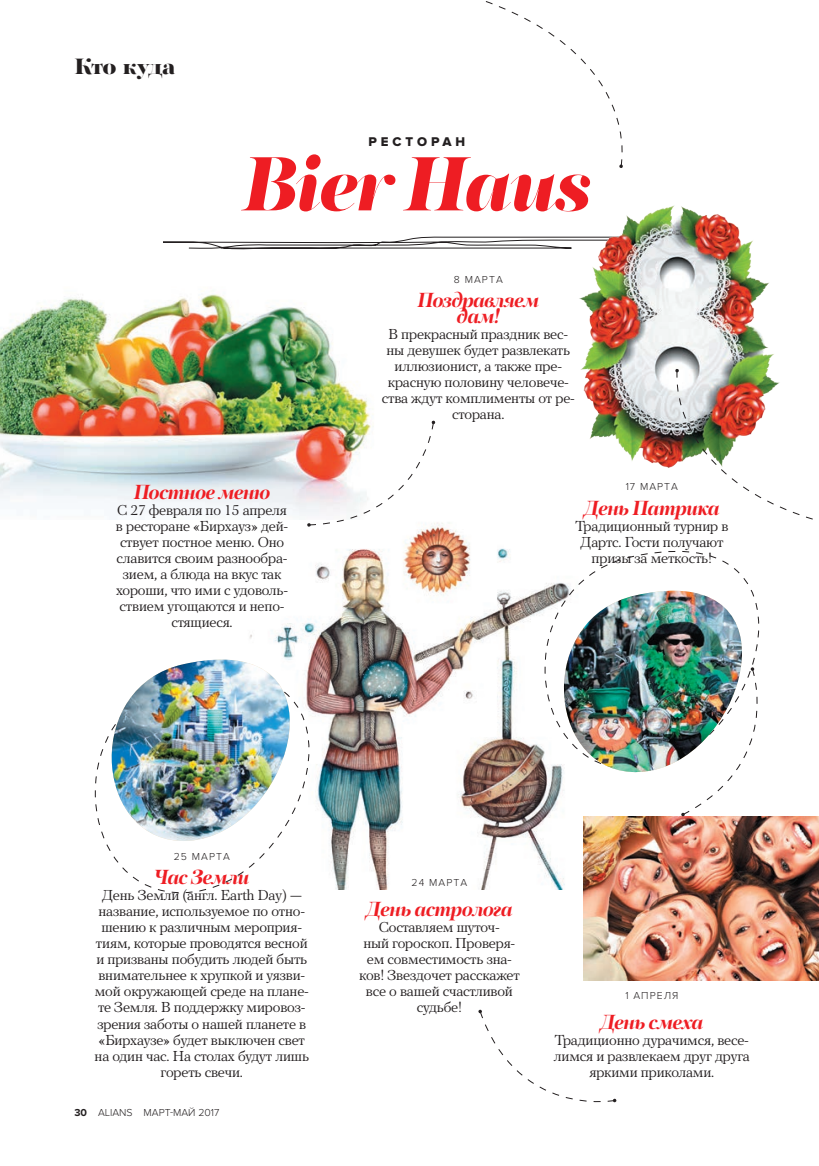
<style>
.page{position:relative;width:819px;height:1166px;background:#fff}
.page>*{position:absolute;margin:0;border:0;box-sizing:border-box;transform-origin:0 0}
.t1{font:italic 900 78.75px "PF Regal Finesse Pro";letter-spacing:-.04em;color:#ee1d23}
.t2{font:900 22.75px "PF Regal Finesse Pro";letter-spacing:-.02em;color:#231f20}
.t3{font:italic 700 21px/16.1px "PF Regal Display Pro";letter-spacing:-.04em;color:#ee1d23;text-align:center}
.t4{font:14.88px/16.1px "PF Regal Text Pro Regular A";letter-spacing:-.01em;color:#231f20;text-align:center}
.t5{font:13.12px "Proxima Nova Extrabld";color:#231f20}
.t6{font:300 10.5px "Proxima Nova";color:#231f20}
.s1{font-weight:700}
</style>
<div class="page">
<img style="left:287px;top:522px;width:278px;height:368px">
<img style="left:0;top:294px;width:370px;height:222px">
<svg style="left:163px;top:236px;width:344px;height:14px"></svg>
<svg style="left:485px;top:1px;width:138px;height:163px"></svg>
<svg style="left:619px;top:164px;width:4px;height:4px"></svg>
<img style="left:185px;top:642px;width:200px;height:251px">
<img style="left:94px;top:625px;width:265px;height:223px">
<img style="left:110px;top:659px;width:181px;height:184px">
<svg style="left:516px;top:555px;width:118px;height:215px"></svg>
<svg style="left:536px;top:556px;width:224px;height:223px"></svg>
<img style="left:562px;top:591px;width:181px;height:181px">
<img style="left:583px;top:816px;width:236px;height:164px">
<img style="left:507px;top:205px;width:267px;height:259px">
<img style="left:307px;top:420px;width:128px;height:107px">
<svg style="left:478px;top:1009px;width:138px;height:94px"></svg>
<img style="left:681px;top:667px;width:79px;height:149px">
<img style="left:657px;top:369px;width:156px;height:151px">
<h2 class="t2" style="left:74px;top:53px;width:102px">Кто куда</h2>
<p class="t5" style="left:368px;top:134px;width:98px">Рестора н</p>
<h1 class="t1" style="left:242px;top:135px;width:351px">Bier Haus</h1>
<p class="t6" style="left:454px;top:273px;width:20px">8 МАРТА</p>
<h3 class="t3" style="left:417px;top:292px;width:123px">Поздравляем дам!</h3>
<p class="t4" style="left:382px;top:326px;width:195px">В прекрасный праздник вес&shy;ны девушек будет развлекать иллюзионист, а также пре&shy;красную половину человече&shy;ства ждут комплименты от ре&shy;сторана.</p>
<h3 class="t3" style="left:134px;top:484px;width:138px">Постное меню</h3>
<p class="t4" style="left:116px;top:502px;width:174px">C 27 февраля по 15 апреля в ресторане «Бирхауз» дей&shy;ствует постное меню. Оно славится своим разнообра&shy;зием, а блюда на вкус так хороши, что ими с удоволь&shy;ствием угощаются и непо&shy;стящиеся.</p>
<p class="t6" style="left:625px;top:480px;width:23px">17 МАРТА</p>
<h3 class="t3" style="left:584px;top:500px;width:137px">День Патрика</h3>
<p class="t4" style="left:575px;top:518px;width:154px">Традиционный турнир в<br>Дартс. Гости получают призы за меткость!</p>
<p class="t6" style="left:174px;top:851px;width:27px">25 МАРТА</p>
<h3 class="t3" style="left:154px;top:869px;width:97px">Час Земли</h3>
<p class="t4" style="left:95px;top:887px;width:216px">День Земли (англ. Earth Day) — название, используемое по отно&shy;шению к различным мероприя&shy;тиям, которые проводятся весной и призваны побудить людей быть внимательнее к хрупкой и уязви&shy;мой окружающей среде на плане&shy;те Земля. В поддержку мировоз&shy;зрения заботы о нашей планете в «Бирхаузе» будет выключен свет на один час. На столах будут лишь гореть свечи.</p>
<p class="t6" style="left:74px;top:1107px;width:146px"><span class="s1">30</span> ALIANS МАРТ-МАЙ 2017</p>
<p class="t6" style="left:411px;top:876px;width:27px">24 МАРТА</p>
<h3 class="t3" style="left:366px;top:901px;width:148px">День астролога</h3>
<p class="t4" style="left:359px;top:919px;width:162px">Составляем шуточ-<br>ный гороскоп. Проверя&shy;ем совместимость зна&shy;ков! Звездочет расскажет все о вашей счастливой судьбе!</p>
<p class="t6" style="left:625px;top:990px;width:17px">1 АПРЕЛЯ</p>
<h3 class="t3" style="left:600px;top:1014px;width:105px">День смеха</h3>
<p class="t4" style="left:554px;top:1032px;width:197px">Традиционно дурачимся, весе&shy;лимся и развлекаем друг друга яркими приколами.</p>
</div>
